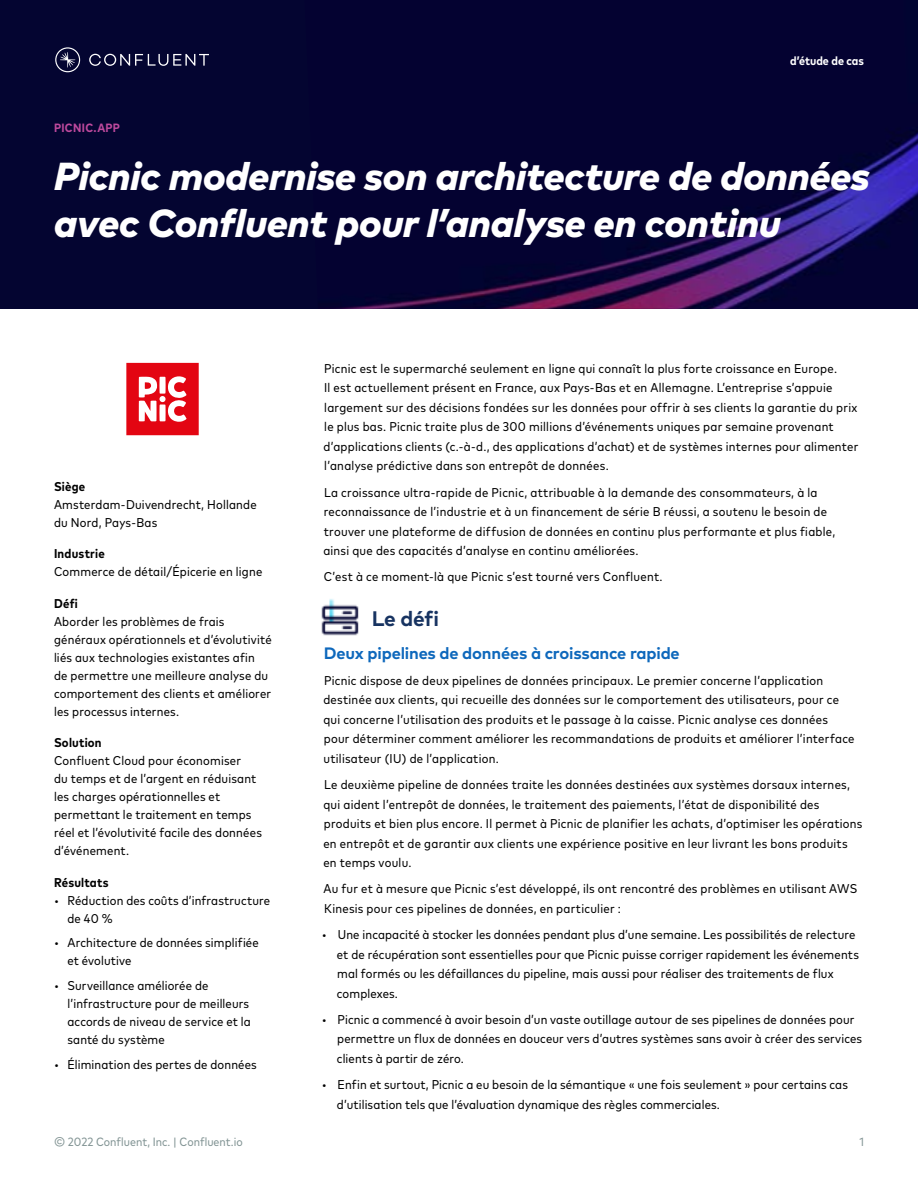
<style>
.page{position:relative;width:918px;height:1188px;background:#fff}
.page>*{position:absolute;margin:0;border:0;box-sizing:border-box;transform-origin:0 0}
.t1{font:italic 800 39px/46.5px "Mark Pro";letter-spacing:-.005em;color:#fff}
.t2{font:700 21px "Mark Pro";letter-spacing:-.01em;color:#173361}
.t3{font:700 16.5px "Mark Pro";letter-spacing:-.01em;color:#0e68bc}
.t4{font:condensed 12.75px/19.5px "Mark Pro";letter-spacing:.02em;color:#000}
.t5{font:700 condensed 12.75px "Mark Pro";letter-spacing:.02em;color:#000}
.t6{font:condensed 12px "Mark Pro";color:#829494}
.t7{font:700 condensed 12px "Mark Pro";color:#fff}
.t8{font:700 condensed 12px "Mark Pro";letter-spacing:.03em;color:#be499d}
</style>
<div class="page">
<div style="left:0;top:0;width:918px;height:309px;background:#040531"></div>
<img style="left:333px;top:131px;width:585px;height:178px">
<svg style="left:89px;top:54px;width:120px;height:12px"></svg>
<svg style="left:55px;top:47px;width:25px;height:25px"></svg>
<svg style="left:126px;top:363px;width:73px;height:72px"></svg>
<img style="left:321px;top:599px;width:38px;height:37px">
<p class="t8" style="left:54px;top:119px;width:68px">PICNIC.APP</p>
<p class="t7" style="left:790px;top:51px;width:75px">d’étude de cas</p>
<h1 class="t1" style="left:54px;top:150px;width:817px">Picnic modernise son architecture de données avec Confluent pour l’analyse en continu</h1>
<p class="t5" style="left:54px;top:477px;width:33px">Siège</p>
<p class="t4" style="left:54px;top:494px;width:204px;line-height:18px">Amsterdam-Duivendrecht, Hollande du Nord, Pays-Bas</p>
<p class="t5" style="left:54px;top:544px;width:52px">Industrie</p>
<p class="t4" style="left:54px;top:561px;width:210px">Commerce de détail/Épicerie en ligne</p>
<p class="t5" style="left:54px;top:594px;width:25px">Défi</p>
<p class="t4" style="left:54px;top:611px;width:219px;line-height:18px">Aborder les problèmes de frais généraux opérationnels et d’évolutivité liés aux technologies existantes afin<br>de permettre une meilleure analyse du comportement des clients et améliorer les processus internes.</p>
<p class="t5" style="left:54px;top:733px;width:49px">Solution</p>
<p class="t4" style="left:54px;top:751px;width:209px;line-height:18px">Confluent Cloud pour économiser<br>du temps et de l’argent en réduisant les charges opérationnelles et permettant le traitement en temps réel et l’évolutivité facile des données d’événement.</p>
<p class="t5" style="left:54px;top:873px;width:56px">Résultats</p>
<p class="t4" style="left:68px;top:890px;width:204px;line-height:18px;text-indent:-14px">• Réduction des coûts d’infrastructure de 40 %</p>
<p class="t4" style="left:68px;top:933px;width:193px;line-height:18px;text-indent:-14px">• Architecture de données simplifiée et évolutive</p>
<p class="t4" style="left:68px;top:976px;width:185px;line-height:18px;text-indent:-14px">• Surveillance améliorée de l’infrastructure pour de meilleurs accords de niveau de service et la santé du système</p>
<p class="t4" style="left:54px;top:1054px;width:204px">• Élimination des pertes de données</p>
<p class="t4" style="left:323px;top:358px;width:537px">Picnic est le supermarché seulement en ligne qui connaît la plus forte croissance en Europe.<br>Il est actuellement présent en France, aux Pays-Bas et en Allemagne. L’entreprise s’appuie largement sur des décisions fondées sur les données pour offrir à ses clients la garantie du prix le plus bas. Picnic traite plus de 300 millions d’événements uniques par semaine provenant d’applications clients (c.-à-d., des applications d’achat) et de systèmes internes pour alimenter l’analyse prédictive dans son entrepôt de données.</p>
<p class="t4" style="left:323px;top:481px;width:513px">La croissance ultra-rapide de Picnic, attribuable à la demande des consommateurs, à la reconnaissance de l’industrie et à un financement de série B réussi, a soutenu le besoin de trouver une plateforme de diffusion de données en continu plus performante et plus fiable, ainsi que des capacités d’analyse en continu améliorées.</p>
<p class="t4" style="left:324px;top:566px;width:340px">C’est à ce moment-là que Picnic s’est tourné vers Confluent.</p>
<h2 class="t2" style="left:372px;top:602px;width:69px">Le défi</h2>
<p class="t3" style="left:324px;top:640px;width:357px">Deux pipelines de données à croissance rapide</p>
<p class="t4" style="left:323px;top:670px;width:533px">Picnic dispose de deux pipelines de données principaux. Le premier concerne l’application destinée aux clients, qui recueille des données sur le comportement des utilisateurs, pour ce qui concerne l’utilisation des produits et le passage à la caisse. Picnic analyse ces données pour déterminer comment améliorer les recommandations de produits et améliorer l’interface utilisateur (IU) de l’application.</p>
<p class="t4" style="left:323px;top:774px;width:541px">Le deuxième pipeline de données traite les données destinées aux systèmes dorsaux internes, qui aident l’entrepôt de données, le traitement des paiements, l’état de disponibilité des produits et bien plus encore. Il permet à Picnic de planifier les achats, d’optimiser les opérations en entrepôt et de garantir aux clients une expérience positive en leur livrant les bons produits en temps voulu.</p>
<p class="t4" style="left:323px;top:878px;width:535px">Au fur et à mesure que Picnic s’est développé, ils ont rencontré des problèmes en utilisant AWS<br>Kinesis pour ces pipelines de données, en particulier :</p>
<p class="t4" style="left:337px;top:924px;width:524px;text-indent:-15px">• Une incapacité à stocker les données pendant plus d’une semaine. Les possibilités de relecture et de récupération sont essentielles pour que Picnic puisse corriger rapidement les événements mal formés ou les défaillances du pipeline, mais aussi pour réaliser des traitements de flux complexes.</p>
<p class="t4" style="left:337px;top:1009px;width:527px;text-indent:-15px">• Picnic a commencé à avoir besoin d’un vaste outillage autour de ses pipelines de données pour permettre un flux de données en douceur vers d’autres systèmes sans avoir à créer des services clients à partir de zéro.</p>
<p class="t4" style="left:337px;top:1074px;width:513px;text-indent:-15px">• Enfin et surtout, Picnic a eu besoin de la sémantique « une fois seulement » pour certains cas d’utilisation tels que l’évaluation dynamique des règles commerciales.</p>
<p class="t6" style="left:54px;top:1133px;width:190px">© 2022 Confluent, Inc. | Confluent.io</p>
<p class="t6" style="left:859px;top:1133px;width:6px">1</p>
</div>
